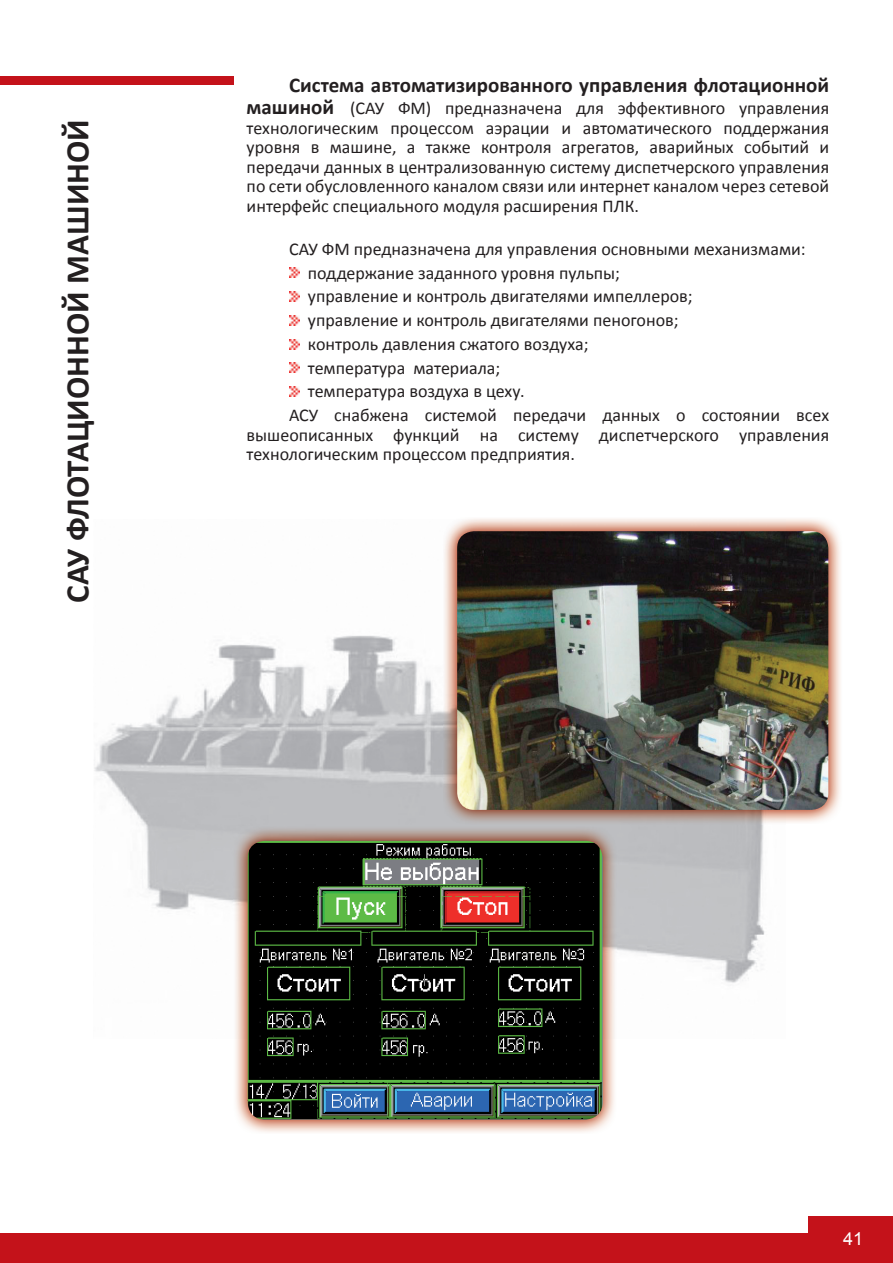
<style>
.page{position:relative;width:893px;height:1263px;background:#fff}
.page>*{position:absolute;margin:0;border:0;box-sizing:border-box;transform-origin:0 0}
.t1{font:700 33px "Calibri";color:#231f20}
.t2{font:700 21px "Calibri";color:#231f20}
.t3{font:18px/19.5px "Calibri";color:#231f20;text-align:justify}
.t4{font:18px "Arial";color:#fff}
.s1{font-weight:700;font-size:21px}
</style>
<div class="page">
<div style="left:0;top:77px;width:234px;height:8px;background:#c4121a"></div>
<div style="left:0;top:1233px;width:893px;height:30px;background:#c4121a"></div>
<div style="left:808px;top:1216px;width:85px;height:47px;background:#c4121a"></div>
<img style="left:94px;top:635px;width:371px;height:195px">
<img style="left:465px;top:824px;width:299px;height:6px">
<img style="left:145px;top:830px;width:89px;height:80px">
<img style="left:616px;top:830px;width:149px;height:153px">
<svg style="left:290px;top:268px;width:10px;height:10px"></svg>
<svg style="left:290px;top:292px;width:10px;height:10px"></svg>
<svg style="left:290px;top:315px;width:10px;height:10px"></svg>
<svg style="left:290px;top:339px;width:10px;height:10px"></svg>
<svg style="left:290px;top:363px;width:10px;height:10px"></svg>
<svg style="left:290px;top:387px;width:10px;height:10px"></svg>
<img style="left:234px;top:827px;width:382px;height:306px">
<img style="left:248px;top:841px;width:354px;height:278px">
<img style="left:480px;top:518px;width:361px;height:305px">
<img style="left:443px;top:519px;width:342px;height:305px">
<img style="left:457px;top:531px;width:371px;height:279px">
<h1 class="t1" style="left:56px;top:603px;width:485px;rotate:-90deg">САУ ФЛОТАЦИОННОЙ МАШИНОЙ</h1>
<p class="t2" style="left:289px;top:72px;width:542px">Система автоматизированного управления флотационной</p>
<p class="t3" style="left:247px;top:98px;width:584px"><span class="s1">машиной</span> (САУ ФМ) предназначена для эффективного управления технологическим процессом аэрации и автоматического поддержания уровня в машине, а также контроля агрегатов, аварийных событий и передачи данных в централизованную систему диспетчерского управления по сети обусловленного каналом связи или интернет каналом через сетевой интерфейс специального модуля расширения ПЛК.</p>
<p class="t3" style="left:289px;top:239px;width:518px">САУ ФМ предназначена для управления основными механизмами:</p>
<p class="t3" style="left:308px;top:263px;width:314px">поддержание заданного уровня пульпы;</p>
<p class="t3" style="left:308px;top:287px;width:386px">управление и контроль двигателями импеллеров;</p>
<p class="t3" style="left:308px;top:310px;width:372px">управление и контроль двигателями пеногонов;</p>
<p class="t3" style="left:308px;top:334px;width:282px">контроль давления сжатого воздуха;</p>
<p class="t3" style="left:308px;top:358px;width:194px">температура материала;</p>
<p class="t3" style="left:308px;top:382px;width:218px">температура воздуха в цеху.</p>
<p class="t3" style="left:289px;top:405px;width:541px">АСУ снабжена системой передачи данных о состоянии всех</p>
<p class="t3" style="left:247px;top:425px;width:584px">вышеописанных функций на систему диспетчерского управления технологическим процессом предприятия.</p>
<p class="t4" style="left:843px;top:1227px;width:22px">41</p>
</div>
